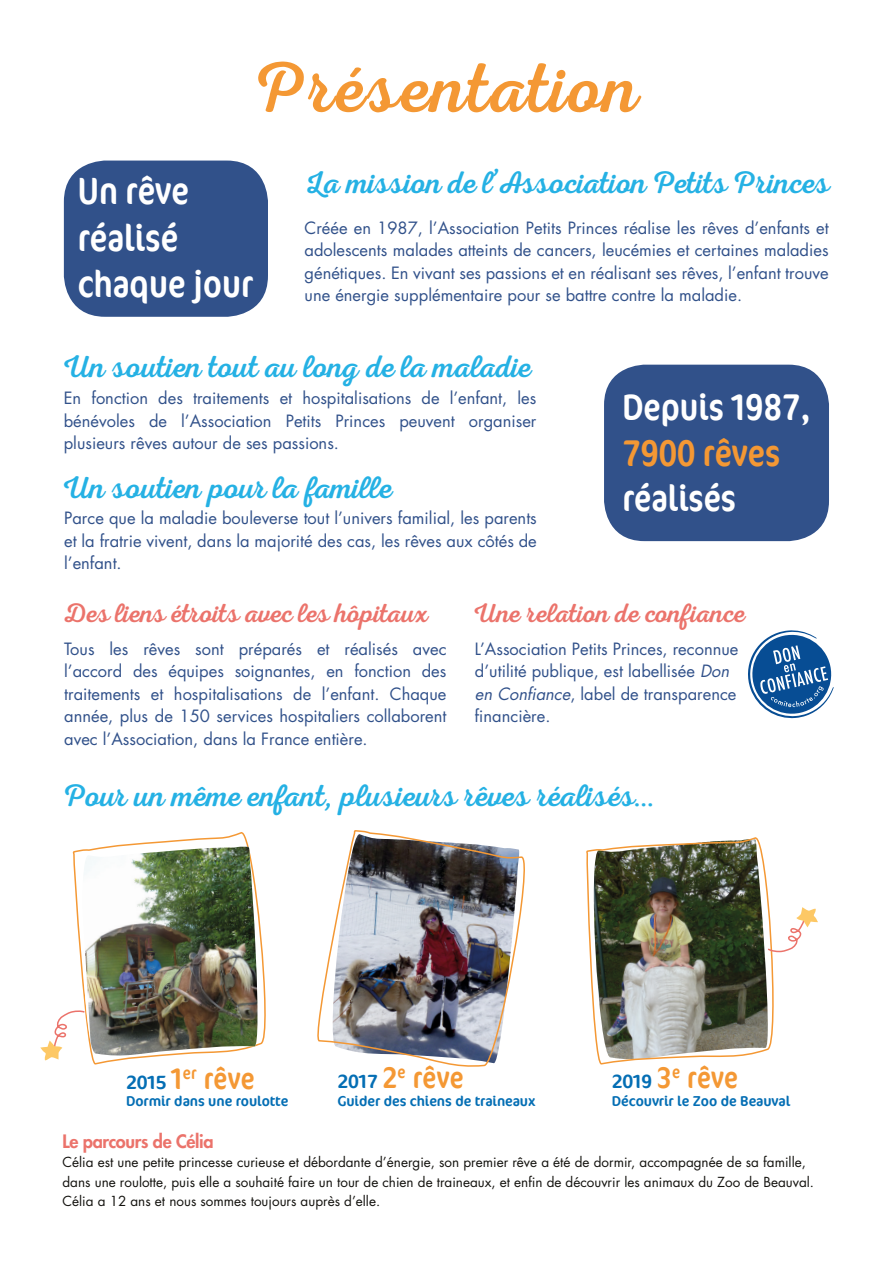
<style>
.page{position:relative;width:893px;height:1263px;background:#fff}
.page>*{position:absolute;margin:0;border:0;box-sizing:border-box;transform-origin:0 0}
.t1{font:72px "Nexa Rust Script R 00";letter-spacing:.025em;color:#f49834}
.t2{font:condensed 37.95px "Cocon";color:#fff}
.t3{font:condensed 37.35px "Cocon";color:#fff}
.t4{font:condensed 37.35px "Cocon";color:#f49834}
.t5{font:31.5px "Nexa Rust Script R 00";color:#25b1e4}
.Normal_e{font:condensed 30px "Cocon";letter-spacing:.01em;color:#f49834}
.t6{font:27px "Nexa Rust Script R 00";color:#eb736b}
.t7{font:800 18px "Futura Std";letter-spacing:-.02em;color:#eb736b}
.t8{font:16.5px/22.5px "Futura Std";color:#31518a;text-align:justify}
.Normal_e-2{font:condensed 14.4px "Cocon";letter-spacing:-.005em;color:#046eb4;scale:1.15 1}
.t9{font:13.5px/19.5px "Futura";color:#13120e}
.s1{font-style:italic}
.s2{font-size:19.2px;color:#046eb4}
</style>
<div class="page">
<div style="left:64px;top:161px;width:204px;height:156px;background:#31518a;border-radius:41px"></div>
<div style="left:604px;top:365px;width:225px;height:176px;background:#31518a;border-radius:40px"></div>
<svg style="left:748px;top:630px;width:86px;height:89px"></svg>
<svg style="left:92px;top:832px;width:174px;height:233px"></svg>
<img style="left:317px;top:830px;width:208px;height:237px">
<img style="left:40px;top:846px;width:223px;height:214px">
<img style="left:587px;top:839px;width:231px;height:226px">
<p class="t1" style="left:255px;top:45px;width:384px">Présentation</p>
<p class="t2" style="left:78px;top:170px;width:113px">Un rêve</p>
<p class="t2" style="left:78px;top:217px;width:102px">réalisé</p>
<p class="t2" style="left:78px;top:263px;width:177px">chaque jour</p>
<p class="t5" style="left:305px;top:163px;width:526px">La mission de l’Association Petits Princes</p>
<p class="t8" style="left:305px;top:217px;width:526px">Créée en 1987, l’Association Petits Princes réalise les rêves d’enfants et adolescents malades atteints de cancers, leucémies et certaines maladies génétiques. En vivant ses passions et en réalisant ses rêves, l’enfant trouve une énergie supplémentaire pour se battre contre la maladie.</p>
<p class="t5" style="left:64px;top:347px;width:468px">Un soutien tout au long de la maladie</p>
<p class="t8" style="left:64px;top:387px;width:474px">En fonction des traitements et hospitalisations de l’enfant, les bénévoles de l’Association Petits Princes peuvent organiser plusieurs rêves autour de ses passions.</p>
<p class="t5" style="left:64px;top:468px;width:329px">Un soutien pour la famille</p>
<p class="t8" style="left:64px;top:507px;width:474px">Parce que la maladie bouleverse tout l’univers familial, les parents et la fratrie vivent, dans la majorité des cas, les rêves aux côtés de l’enfant.</p>
<p class="t3" style="left:622px;top:386px;width:190px">Depuis 1987,</p>
<p class="t4" style="left:622px;top:432px;width:159px">7900 rêves</p>
<p class="t3" style="left:622px;top:477px;width:115px">réalisés</p>
<p class="t6" style="left:64px;top:597px;width:366px">Des liens étroits avec les hôpitaux</p>
<p class="t8" style="left:64px;top:637px;width:384px">Tous les rêves sont préparés et réalisés avec l’accord des équipes soignantes, en fonction des traitements et hospitalisations de l’enfant. Chaque année, plus de 150 services hospitaliers collaborent avec l’Association, dans la France entière.</p>
<p class="t6" style="left:475px;top:597px;width:272px">Une relation de confiance</p>
<p class="t8" style="left:475px;top:637px;width:265px;text-align:left">L’Association Petits Princes, reconnue d’utilité publique, est labellisée <span class="s1">Don en Confiance</span>, label de transparence financière.</p>
<p class="t5" style="left:64px;top:777px;width:592px">Pour un même enfant, plusieurs rêves réalisés...</p>
<p class="Normal_e" style="left:126px;top:1062px;width:130px"><span class="s2">2015</span> 1<sup>er</sup> rêve</p>
<p class="Normal_e-2" style="left:126px;top:1093px;width:143px">Dormir dans une roulotte</p>
<p class="Normal_e" style="left:337px;top:1061px;width:128px"><span class="s2">2017</span> 2<sup>e</sup> rêve</p>
<p class="Normal_e-2" style="left:337px;top:1092px;width:174px">Guider des chiens de traineaux</p>
<p class="Normal_e" style="left:612px;top:1061px;width:128px"><span class="s2">2019</span> 3<sup>e</sup> rêve</p>
<p class="Normal_e-2" style="left:612px;top:1092px;width:157px">Découvrir le Zoo de Beauval</p>
<p class="t7" style="left:63px;top:1129px;width:153px">Le parcours de Célia</p>
<p class="t9" style="left:63px;top:1152px;width:753px">Célia est une petite princesse curieuse et débordante d’énergie, son premier rêve a été de dormir, accompagnée de sa famille, dans une roulotte, puis elle a souhaité faire un tour de chien de traineaux, et enfin de découvrir les animaux du Zoo de Beauval.<br>Célia a 12 ans et nous sommes toujours auprès d’elle.</p>
</div>
